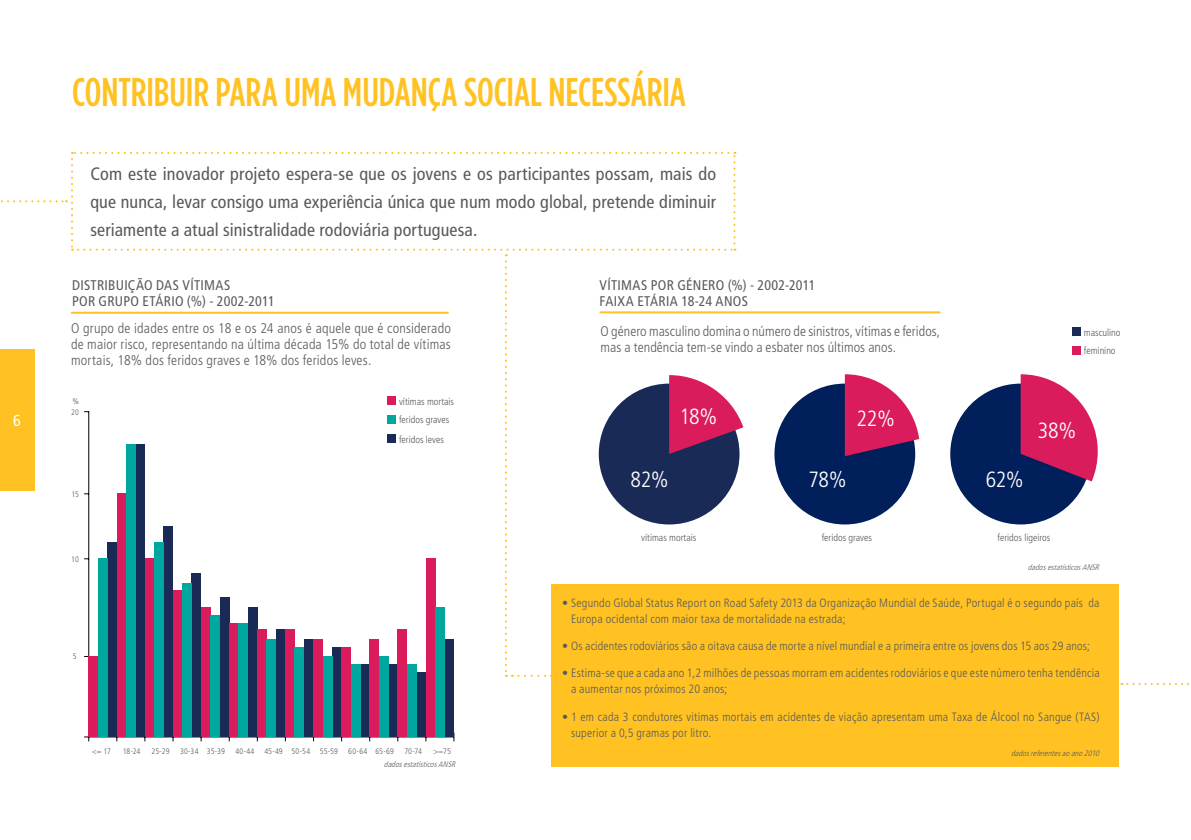
<style>
.page{position:relative;width:1191px;height:840px;background:#fff}
.page>*{position:absolute;margin:0;border:0;box-sizing:border-box;transform-origin:0 0}
.t1{font:500 condensed 40px "Gotham HTF";color:#ffc222}
.t2{font:300 condensed 22px "Frutiger LT Std";letter-spacing:-.015em;color:#fff}
.t3{font:condensed 18px/28px "Frutiger LT Std";letter-spacing:.01em;color:#58595b;text-align:justify}
.t4{font:condensed 16px "Frutiger LT Std";color:#fff}
.t5{font:300 condensed 14px/16px "Frutiger LT Std";letter-spacing:.005em;color:#58595b;text-align:justify}
.t6{font:condensed 14px/16px "Frutiger LT Std";letter-spacing:.02em;color:#58595b}
.t7{font:300 condensed 12px/16px "Frutiger LT Std";letter-spacing:.02em;color:#58595b}
.t8{font:300 condensed 10px/18.6px "Frutiger LT Std";color:#58595b}
.t9{font:300 condensed 8px "Frutiger LT Std";letter-spacing:.01em;color:#58595b}
.t10{font:italic 300 condensed 8px "Frutiger LT Std";color:#58595b}
</style>
<div class="page">
<hr style="left:599px;top:311px;width:341px;height:2px;background:#ffc222">
<div style="left:1072px;top:327px;width:8px;height:8px;background:#1a2a56"></div>
<div style="left:1072px;top:346px;width:8px;height:8px;background:#da1c5c"></div>
<div style="left:774px;top:383px;width:141px;height:141px;background:#001f5b;border-radius:50%"></div>
<svg style="left:845px;top:374px;width:74px;height:82px"></svg>
<div style="left:950px;top:383px;width:141px;height:141px;background:#001f5b;border-radius:50%"></div>
<svg style="left:1020px;top:374px;width:77px;height:107px"></svg>
<div style="left:551px;top:584px;width:568px;height:182px;background:#ffc222"></div>
<hr style="left:84px;top:736px;width:370px;height:1px;background:#000">
<hr style="left:88px;top:411px;width:1px;height:330px;background:#000">
<div style="left:107px;top:542px;width:10px;height:194px;background:#1a2a56"></div>
<div style="left:136px;top:444px;width:9px;height:292px;background:#1a2a56"></div>
<div style="left:164px;top:526px;width:9px;height:210px;background:#1a2a56"></div>
<div style="left:192px;top:573px;width:9px;height:163px;background:#1a2a56"></div>
<div style="left:220px;top:597px;width:9px;height:139px;background:#1a2a56"></div>
<div style="left:248px;top:607px;width:9px;height:129px;background:#1a2a56"></div>
<div style="left:276px;top:629px;width:9px;height:107px;background:#1a2a56"></div>
<div style="left:304px;top:639px;width:9px;height:97px;background:#1a2a56"></div>
<div style="left:332px;top:647px;width:9px;height:89px;background:#1a2a56"></div>
<div style="left:360px;top:663px;width:10px;height:73px;background:#1a2a56"></div>
<div style="left:388px;top:663px;width:10px;height:73px;background:#1a2a56"></div>
<div style="left:416px;top:671px;width:10px;height:65px;background:#1a2a56"></div>
<div style="left:444px;top:639px;width:10px;height:97px;background:#1a2a56"></div>
<div style="left:370px;top:639px;width:9px;height:97px;background:#da1c5c"></div>
<div style="left:89px;top:656px;width:9px;height:80px;background:#da1c5c"></div>
<div style="left:117px;top:493px;width:9px;height:243px;background:#da1c5c"></div>
<div style="left:145px;top:558px;width:9px;height:178px;background:#da1c5c"></div>
<div style="left:173px;top:590px;width:9px;height:146px;background:#da1c5c"></div>
<div style="left:201px;top:607px;width:9px;height:129px;background:#da1c5c"></div>
<div style="left:229px;top:622px;width:9px;height:114px;background:#da1c5c"></div>
<div style="left:257px;top:629px;width:10px;height:107px;background:#da1c5c"></div>
<div style="left:285px;top:629px;width:10px;height:107px;background:#da1c5c"></div>
<div style="left:313px;top:639px;width:10px;height:97px;background:#da1c5c"></div>
<div style="left:342px;top:647px;width:9px;height:89px;background:#da1c5c"></div>
<div style="left:398px;top:629px;width:9px;height:107px;background:#da1c5c"></div>
<div style="left:426px;top:558px;width:9px;height:178px;background:#da1c5c"></div>
<div style="left:98px;top:558px;width:9px;height:178px;background:#00a79e"></div>
<div style="left:126px;top:444px;width:9px;height:292px;background:#00a79e"></div>
<div style="left:154px;top:542px;width:10px;height:194px;background:#00a79e"></div>
<div style="left:182px;top:583px;width:10px;height:153px;background:#00a79e"></div>
<div style="left:210px;top:615px;width:10px;height:121px;background:#00a79e"></div>
<div style="left:239px;top:622px;width:9px;height:114px;background:#00a79e"></div>
<div style="left:267px;top:638px;width:9px;height:98px;background:#00a79e"></div>
<div style="left:295px;top:647px;width:9px;height:89px;background:#00a79e"></div>
<div style="left:323px;top:656px;width:9px;height:80px;background:#00a79e"></div>
<div style="left:351px;top:663px;width:9px;height:73px;background:#00a79e"></div>
<div style="left:379px;top:656px;width:9px;height:80px;background:#00a79e"></div>
<div style="left:407px;top:663px;width:9px;height:73px;background:#00a79e"></div>
<div style="left:435px;top:607px;width:9px;height:129px;background:#00a79e"></div>
<svg style="left:0;top:152px;width:743px;height:524px"></svg>
<svg style="left:1121px;top:682px;width:69px;height:2px"></svg>
<h3 class="t4" style="left:13px;top:411px;width:9px">6</h3>
<h1 class="t1" style="left:72px;top:70px;width:615px">CONTRIBUIR PARA UMA MUDANÇA SOCIAL NECESSÁRIA</h1>
<h3 class="t3" style="left:90px;top:159px;width:627px">Com este inovador projeto espera-se que os jovens e os participantes possam, mais do que nunca, levar consigo uma experiência única que num modo global, pretende diminuir seriamente a atual sinistralidade rodoviária portuguesa.</h3>
<p class="t6" style="left:72px;top:277px;width:204px">DISTRIBUIÇÃO DAS VÍTIMAS<br>POR GRUPO ETÁRIO (%) - 2002-2011</p>
<p class="t5" style="left:71px;top:320px;width:381px">O grupo de idades entre os 18 e os 24 anos é aquele que é considerado de maior risco, representando na última década 15% do total de vítimas mortais, 18% dos feridos graves e 18% dos feridos leves.</p>
<p class="t6" style="left:599px;top:277px;width:217px">VÍTIMAS POR GÉNERO (%) - 2002-2011<br>FAIXA ETÁRIA 18-24 ANOS</p>
<p class="t5" style="left:600px;top:323px;width:341px">O género masculino domina o número de sinistros, vítimas e feridos, mas a tendência tem-se vindo a esbater nos últimos anos.</p>
<p class="t9" style="left:72px;top:396px;width:8px">%</p>
<p class="t8" style="left:399px;top:392px;width:57px">vítimas mortais feridos graves</p>
<p class="t8" style="left:399px;top:430px;width:46px">feridos leves</p>
<p class="t9" style="left:71px;top:407px;width:9px">20</p>
<p class="t9" style="left:71px;top:489px;width:9px">15</p>
<h2 class="t2" style="left:679px;top:403px;width:39px">18%</h2>
<h2 class="t2" style="left:856px;top:405px;width:40px">22%</h2>
<h2 class="t2" style="left:630px;top:467px;width:40px">82%</h2>
<h2 class="t2" style="left:808px;top:467px;width:40px">78%</h2>
<h2 class="t2" style="left:985px;top:467px;width:40px">62%</h2>
<p class="t8" style="left:1084px;top:323px;width:38px">masculino feminino</p>
<h2 class="t2" style="left:1037px;top:417px;width:40px">38%</h2>
<p class="t8" style="left:641px;top:528px;width:57px">vítimas mortais</p>
<p class="t8" style="left:821px;top:528px;width:52px">feridos graves</p>
<p class="t8" style="left:997px;top:528px;width:54px">feridos ligeiros</p>
<p class="t9" style="left:71px;top:554px;width:9px">10</p>
<p class="t9" style="left:73px;top:651px;width:5px">5</p>
<p class="t9" style="left:92px;top:746px;width:20px">&lt;= 17</p>
<p class="t9" style="left:123px;top:746px;width:19px">18-24</p>
<p class="t9" style="left:151px;top:746px;width:20px">25-29</p>
<p class="t9" style="left:180px;top:746px;width:46px">30-34 35-39</p>
<p class="t9" style="left:235px;top:746px;width:21px">40-44</p>
<p class="t9" style="left:264px;top:746px;width:75px">45-49 50-54 55-59</p>
<p class="t9" style="left:348px;top:746px;width:47px">60-64 65-69</p>
<p class="t9" style="left:404px;top:746px;width:19px">70-74</p>
<p class="t9" style="left:433px;top:746px;width:19px">&gt;=75</p>
<p class="t10" style="left:384px;top:759px;width:75px">dadosestatísticosANSR</p>
<p class="t10" style="left:1027px;top:562px;width:75px">dadosestatísticosANSR</p>
<p class="t7" style="left:571px;top:594px;width:530px;text-indent:-9px">• Segundo Global Status Report on Road Safety 2013 da Organização Mundial de Saúde, Portugal é o segundo país da<br>Europa ocidental com maior taxa de mortalidade na estrada;</p>
<p class="t7" style="left:562px;top:637px;width:529px">• Os acidentes rodoviários são a oitava causa de morte a nível mundial e a primeira entre os jovens dos 15 aos 29 anos;</p>
<p class="t7" style="left:571px;top:665px;width:530px;text-indent:-9px">• Estima-se que a cada ano 1,2 milhões de pessoas morram em acidentes rodoviários e que este número tenha tendência a aumentar nos próximos 20 anos;</p>
<p class="t7" style="left:571px;top:708px;width:530px;text-indent:-9px">• 1 em cada 3 condutores vitimas mortais em acidentes de viação apresentam uma Taxa de Álcool no Sangue (TAS) superior a 0,5 gramas por litro.</p>
<p class="t10" style="left:1011px;top:747px;width:92px">dadosreferentesaoano2010</p>
</div>
